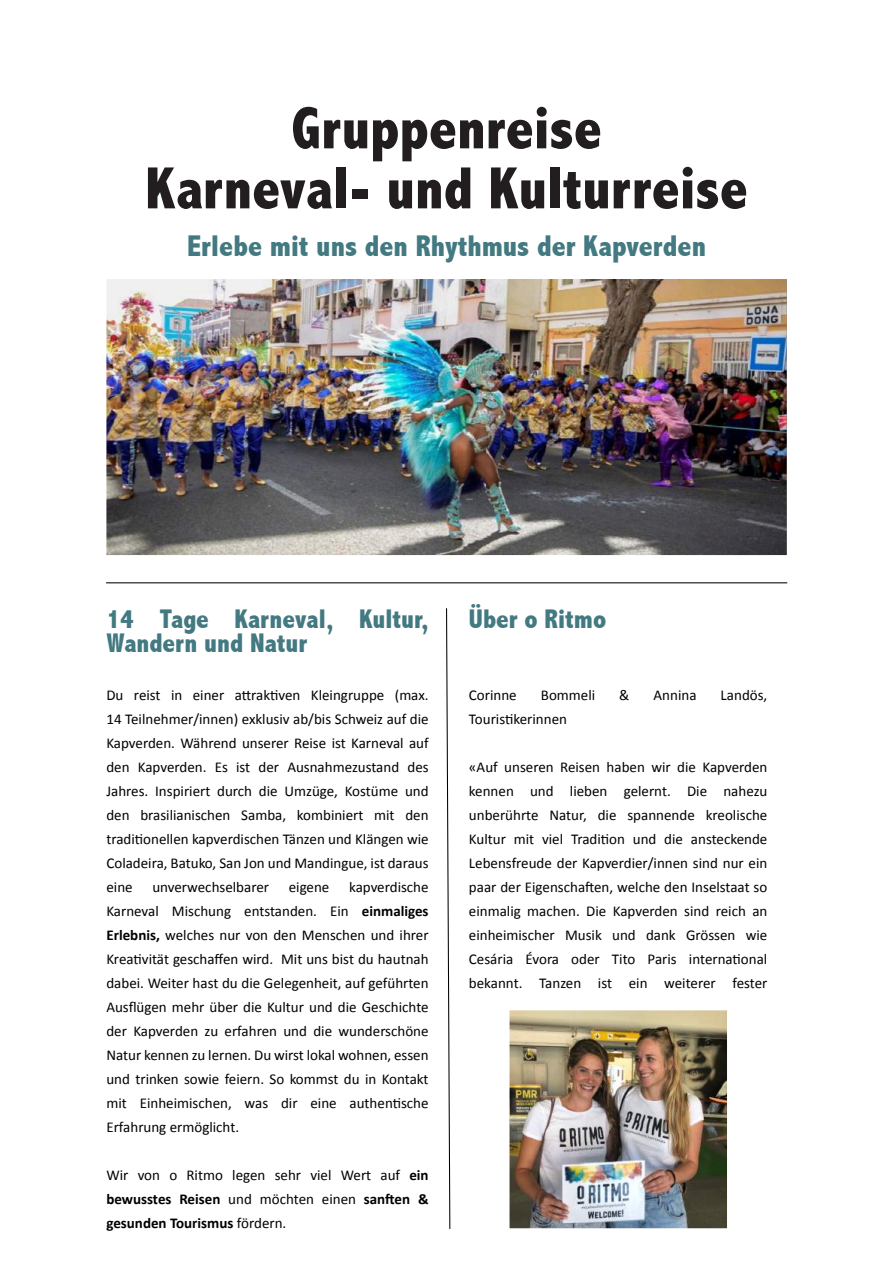
<style>
.page{position:relative;width:893px;height:1263px;background:#fff}
.page>*{position:absolute;margin:0;border:0;box-sizing:border-box;transform-origin:0 0}
.t1{font:800 condensed 60px/60px "Abadi";color:#221e1f;text-align:center}
.t2{font:800 condensed 30px "Abadi";color:#437981}
.t3{font:800 condensed 27px/24px "Abadi";color:#437981}
.t4{font:15px/24px "Calibri";color:#000;text-align:justify}
.s1{font-weight:700}
</style>
<div class="page">
<img style="left:509px;top:1010px;width:218px;height:218px">
<img style="left:106px;top:279px;width:681px;height:276px">
<svg style="left:446px;top:608px;width:5px;height:621px"></svg>
<svg style="left:106px;top:582px;width:682px;height:2px"></svg>
<h1 class="t1" style="left:145px;top:100px;width:604px">Gruppenreise<br>Karneval- und Kulturreise</h1>
<h2 class="t2" style="left:187px;top:230px;width:520px">Erlebe mit uns den Rhythmus der Kapverden</h2>
<h3 class="t3" style="left:106px;top:607px;width:324px">14 Tage Karneval, Kultur,<br>Wandern und Natur</h3>
<p class="t4" style="left:106px;top:682px;width:324px">Du reist in einer a*rak,ven Kleingruppe (max.<br>14 Teilnehmer/innen) exklusiv ab/bis Schweiz auf die Kapverden. Während unserer Reise ist Karneval auf den Kapverden. Es ist der Ausnahmezustand des Jahres. Inspiriert durch die Umzüge, Kostüme und den brasilianischen Samba, kombiniert mit den tradi,onellen kapverdischen Tänzen und Klängen wie Coladeira, Batuko, San Jon und Mandingue, ist daraus eine</p>
<p class="t4" style="left:106px;top:874px;width:324px;text-indent:243px">kapverdische Karneval Mischung entstanden. Ein <span class="s1">einmaliges Erlebnis,</span> welches nur von den Menschen und ihrer Krea,vität geschaffen wird. Mit uns bist du hautnah dabei. Weiter hast du die Gelegenheit, auf geführten Ausflügen mehr über die Kultur und die Geschichte der Kapverden zu erfahren und die wunderschöne Natur kennen zu lernen. Du wirst lokal wohnen, essen und trinken sowie feiern. So kommst du in Kontakt mit Einheimischen, was dir eine authen,sche Erfahrung ermöglicht.</p>
<p class="t4" style="left:106px;top:1162px;width:324px">Wir von o Ritmo legen sehr viel Wert auf <span class="s1">ein bewusstes Reisen</span> und möchten einen <span class="s1">san1en &amp; gesunden Tourismus</span> fördern.</p>
<p class="t4" style="left:152px;top:874px;width:118px">unverwechselbarer</p>
<p class="t4" style="left:289px;top:874px;width:42px">eigene</p>
<h3 class="t3" style="left:469px;top:607px;width:139px">Über o Ritmo</h3>
<p class="t4" style="left:469px;top:682px;width:49px">Corinne</p>
<p class="t4" style="left:541px;top:682px;width:56px">Bommeli</p>
<p class="t4" style="left:619px;top:682px;width:12px">&amp;</p>
<p class="t4" style="left:654px;top:682px;width:44px">Annina</p>
<p class="t4" style="left:721px;top:682px;width:48px">Landös,</p>
<p class="t4" style="left:469px;top:706px;width:100px">Touris,kerinnen</p>
<p class="t4" style="left:469px;top:754px;width:300px">«Auf unseren Reisen haben wir die Kapverden kennen und lieben gelernt. Die nahezu unberührte Natur, die spannende kreolische Kultur mit viel Tradi,on und die ansteckende Lebensfreude der Kapverdier/innen sind nur ein paar der EigenschaYen, welche den Inselstaat so einmalig machen. Die Kapverden sind reich an einheimischer Musik und dank Grössen wie Cesária Évora oder Tito Paris interna,onal bekannt. Tanzen ist ein weiterer fester</p>
</div>
